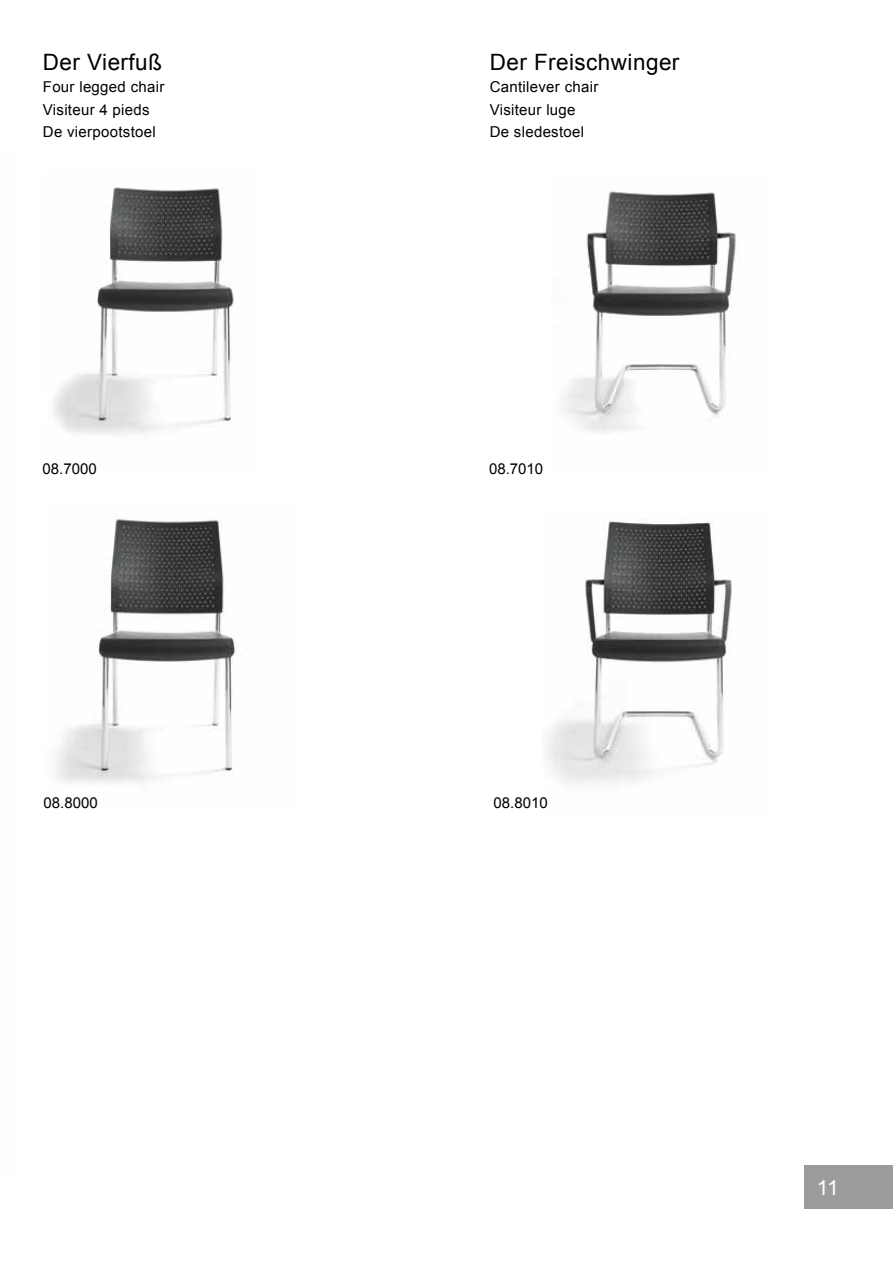
<style>
.page{position:relative;width:893px;height:1263px;background:#fff}
.page>*{position:absolute;margin:0;border:0;box-sizing:border-box;transform-origin:0 0}
.t1{font:22.5px "Arial";letter-spacing:.02em;color:#000}
.t2{font:21px "Arial";color:#fff}
.t3{font:15px/22.5px "Arial";letter-spacing:.02em;color:#000}
</style>
<div class="page">
<img style="left:52px;top:187px;width:182px;height:247px">
<img style="left:56px;top:517px;width:180px;height:266px">
<img style="left:561px;top:191px;width:175px;height:242px">
<img style="left:546px;top:521px;width:186px;height:263px">
<div style="left:804px;top:1165px;width:89px;height:44px;background:#9c9c9d"></div>
<h1 class="t1" style="left:43px;top:47px;width:121px">Der Vierfuß</h1>
<p class="t3" style="left:43px;top:76px;width:123px">Four legged chair<br>Visiteur 4 pieds<br>De vierpootstoel</p>
<h1 class="t1" style="left:490px;top:47px;width:191px">Der Freischwinger</h1>
<p class="t3" style="left:490px;top:76px;width:110px">Cantilever chair<br>Visiteur luge<br>De sledestoel</p>
<p class="t3" style="left:43px;top:458px;width:56px">08.7000</p>
<p class="t3" style="left:489px;top:458px;width:56px">08.7010</p>
<p class="t3" style="left:44px;top:792px;width:56px">08.8000</p>
<p class="t3" style="left:493px;top:792px;width:56px">08.8010</p>
<h2 class="t2" style="left:817px;top:1173px;width:23px">11</h2>
</div>
